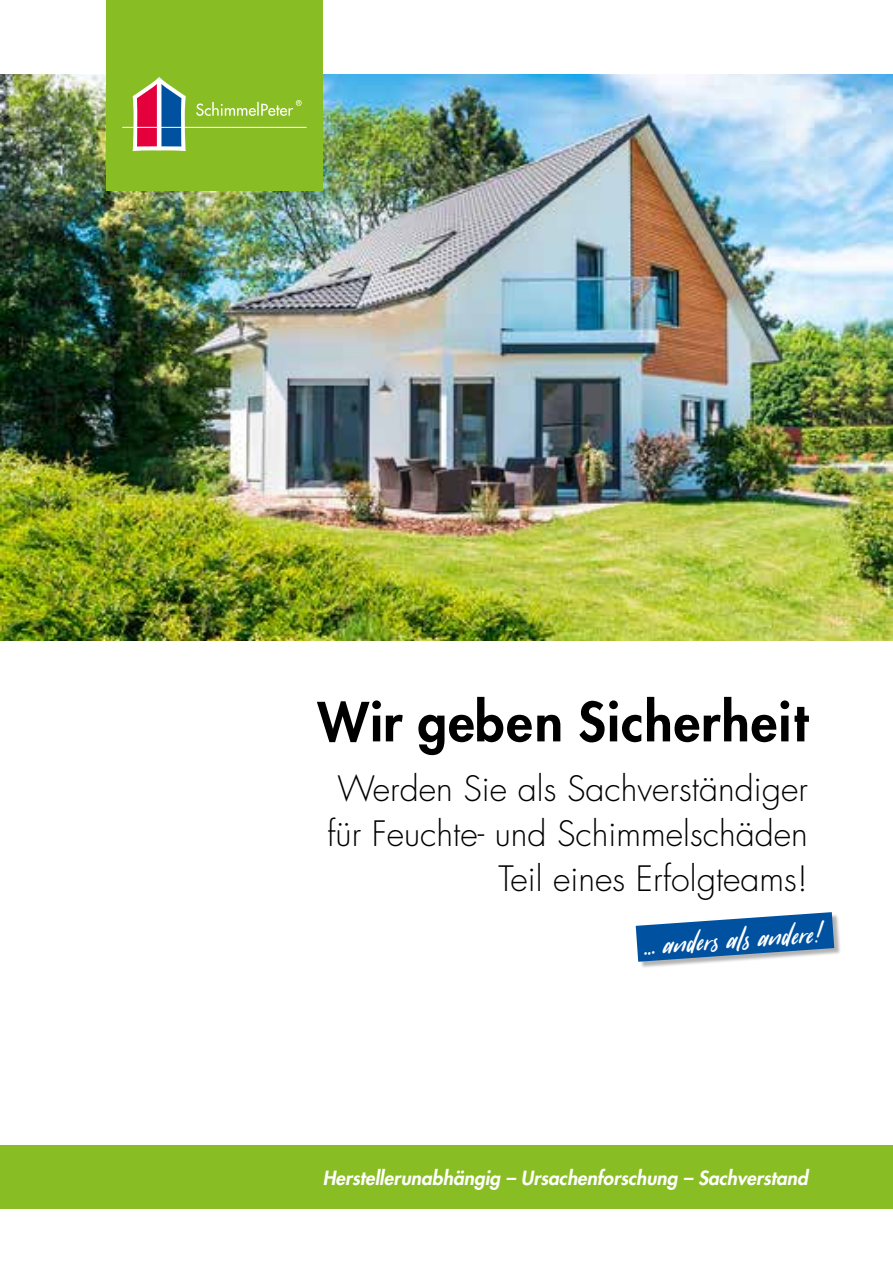
<style>
.page{position:relative;width:893px;height:1263px;background:#fff}
.page>*{position:absolute;margin:0;border:0;box-sizing:border-box;transform-origin:0 0}
.t1{font:800 52.5px "Futura";letter-spacing:.02em;color:#000}
.t2{font:300 34.05px/45px "Futura";color:#000;text-align:right}
.t3{font:33px "Sugarstyle Millenial";color:#fff}
.t4{font:italic 800 19.05px "Futura";color:#fff}
</style>
<div class="page">
<div style="left:0;top:1145px;width:893px;height:64px;background:#89bd24"></div>
<img style="left:0;top:74px;width:893px;height:566px">
<div style="left:106px;top:0;width:217px;height:191px;background:#89bd24"></div>
<svg style="left:133px;top:77px;width:53px;height:74px"></svg>
<hr style="left:157px;top:80px;width:4px;height:70px;background:#fff">
<hr style="left:122px;top:127px;width:185px;height:1px;background:#fff">
<svg style="left:196px;top:100px;width:106px;height:16px"></svg>
<div style="left:637px;top:914px;width:205px;height:55px;background:#000;opacity:.3"></div>
<svg style="left:636px;top:912px;width:198px;height:50px"></svg>
<h1 class="t1" style="left:318px;top:687px;width:492px">Wir geben Sicherheit</h1>
<p class="t2" style="left:327px;top:767px;width:482px">Werden Sie als Sachverständiger für Feuchte- und Schimmelschäden<br>Teil eines Erfolgteams!</p>
<p class="t3" style="left:642px;top:924px;width:185px;rotate:-4deg">... anders als andere!</p>
<p class="t4" style="left:323px;top:1165px;width:487px">Herstellerunabhängig – Ursachenforschung – Sachverstand</p>
</div>
